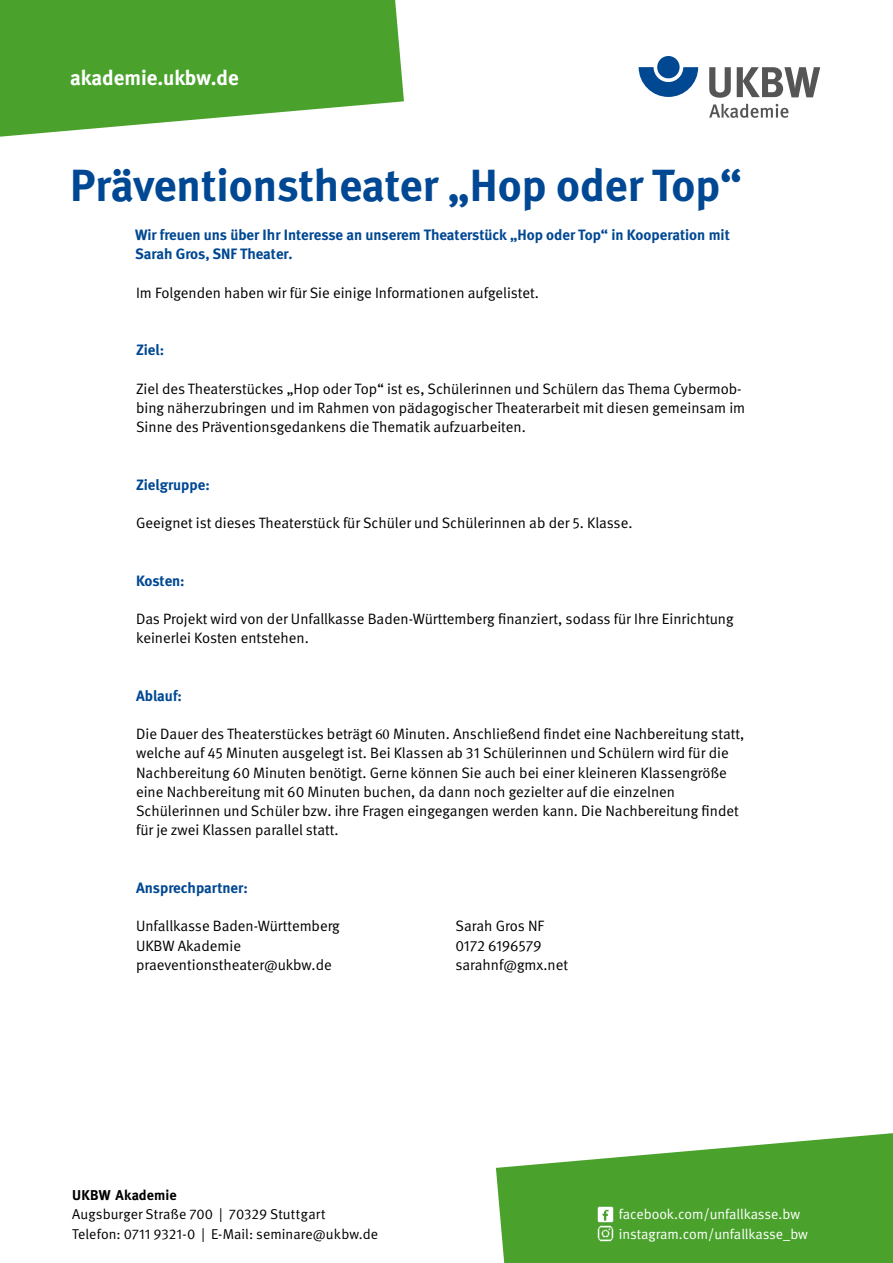
<style>
.page{position:relative;width:893px;height:1263px;background:#fff}
.page>*{position:absolute;margin:0;border:0;box-sizing:border-box;transform-origin:0 0}
._24pt_Unter-Übersc{font:700 45px "DGUV Meta";color:#004893}
.Adresse{font:700 21px "DGUV Meta";color:#fff}
.t1{font:15px/19.4px "DGUV Meta";color:#000}
.t2{font:700 15px/19.2px "DGUV Meta";color:#004893}
.t3{font:14.25px/19.2px "DGUV Meta";letter-spacing:.005em;color:#000}
.t4{font:14.25px/19.2px "DGUV Meta";letter-spacing:-.005em;color:#fff}
.t5{font:700 14.25px "DGUV Meta";letter-spacing:.005em;color:#000}
.s1{font-family:"Minion Pro"}
</style>
<div class="page">
<svg style="left:0;top:0;width:404px;height:137px;background:#63af49"></svg>
<svg style="left:496px;top:1133px;width:397px;height:130px;background:#63af4a"></svg>
<svg style="left:639px;top:67px;width:59px;height:30px"></svg>
<div style="left:657px;top:56px;width:23px;height:22px;background:#004891;border-radius:50%"></div>
<svg style="left:709px;top:104px;width:79px;height:14px"></svg>
<svg style="left:709px;top:67px;width:22px;height:31px"></svg>
<svg style="left:737px;top:67px;width:83px;height:30px"></svg>
<img style="left:598px;top:1206px;width:16px;height:16px">
<img style="left:597px;top:1226px;width:16px;height:15px">
<p class="Adresse" style="left:70px;top:66px;width:170px">akademie.ukbw.de</p>
<p class="_24pt_Unter-Übersc" style="left:70px;top:159px;width:673px">Präventionstheater „Hop oder Top“</p>
<p class="t2" style="left:135px;top:226px;width:596px">Wir freuen uns über Ihr Interesse an unserem Theaterstück „Hop oder Top“ in Kooperation mit<br>Sarah Gros, SNF Theater.</p>
<p class="t1" style="left:136px;top:283px;width:404px">Im Folgenden haben wir für Sie einige Informationen aufgelistet.</p>
<p class="t2" style="left:136px;top:341px;width:30px">Ziel:</p>
<p class="t1" style="left:136px;top:379px;width:611px">Ziel des Theaterstückes „Hop oder Top“ ist es, Schülerinnen und Schülern das Thema Cybermob&shy;bing näherzubringen und im Rahmen von pädagogischer Theaterarbeit mit diesen gemeinsam im<br>Sinne des Präventionsgedankens die Thematik aufzuarbeiten.</p>
<p class="t2" style="left:136px;top:475px;width:75px">Zielgruppe:</p>
<p class="t1" style="left:136px;top:513px;width:498px">Geeignet ist dieses Theaterstück für Schüler und Schülerinnen ab der 5. Klasse.</p>
<p class="t2" style="left:136px;top:571px;width:50px">Kosten:</p>
<p class="t1" style="left:136px;top:610px;width:599px">Das Projekt wird von der Unfallkasse Baden-Württemberg finanziert, sodass für Ihre Einrichtung keinerlei Kosten entstehen.</p>
<p class="t2" style="left:136px;top:686px;width:47px">Ablauf:</p>
<p class="t1" style="left:136px;top:724px;width:610px">Die Dauer des Theaterstückes beträgt <span class="s1">60</span> Minuten. Anschließend findet eine Nachbereitung statt, welche auf 45 Minuten ausgelegt ist. Bei Klassen ab 31 Schülerinnen und Schülern wird für die Nachbereitung 60 Minuten benötigt. Gerne können Sie auch bei einer kleineren Klassengröße eine Nachbereitung mit 60 Minuten buchen, da dann noch gezielter auf die einzelnen Schülerinnen und Schüler bzw. ihre Fragen eingegangen werden kann. Die Nachbereitung findet für je zwei Klassen parallel statt.</p>
<p class="t2" style="left:136px;top:878px;width:113px">Ansprechpartner:</p>
<p class="t1" style="left:136px;top:917px;width:205px">Unfallkasse Baden-Württemberg</p>
<p class="t1" style="left:456px;top:917px;width:90px">Sarah Gros NF</p>
<p class="t1" style="left:136px;top:936px;width:106px">UKBW Akademie</p>
<p class="t1" style="left:456px;top:936px;width:88px">0172 6196579</p>
<p class="t1" style="left:136px;top:955px;width:197px">praeventionstheater@ukbw.de</p>
<p class="t1" style="left:456px;top:955px;width:114px">sarahnf@gmx.net</p>
<p class="t5" style="left:72px;top:1187px;width:106px">UKBW Akademie</p>
<p class="t3" style="left:72px;top:1205px;width:307px">Augsburger Straße 700 | 70329 Stuttgart<br>Telefon: 0711 9321-0 | E-Mail: seminare@ukbw.de</p>
<p class="t4" style="left:619px;top:1205px;width:191px">facebook.com/unfallkasse.bw instagram.com/unfallkasse_bw</p>
</div>
